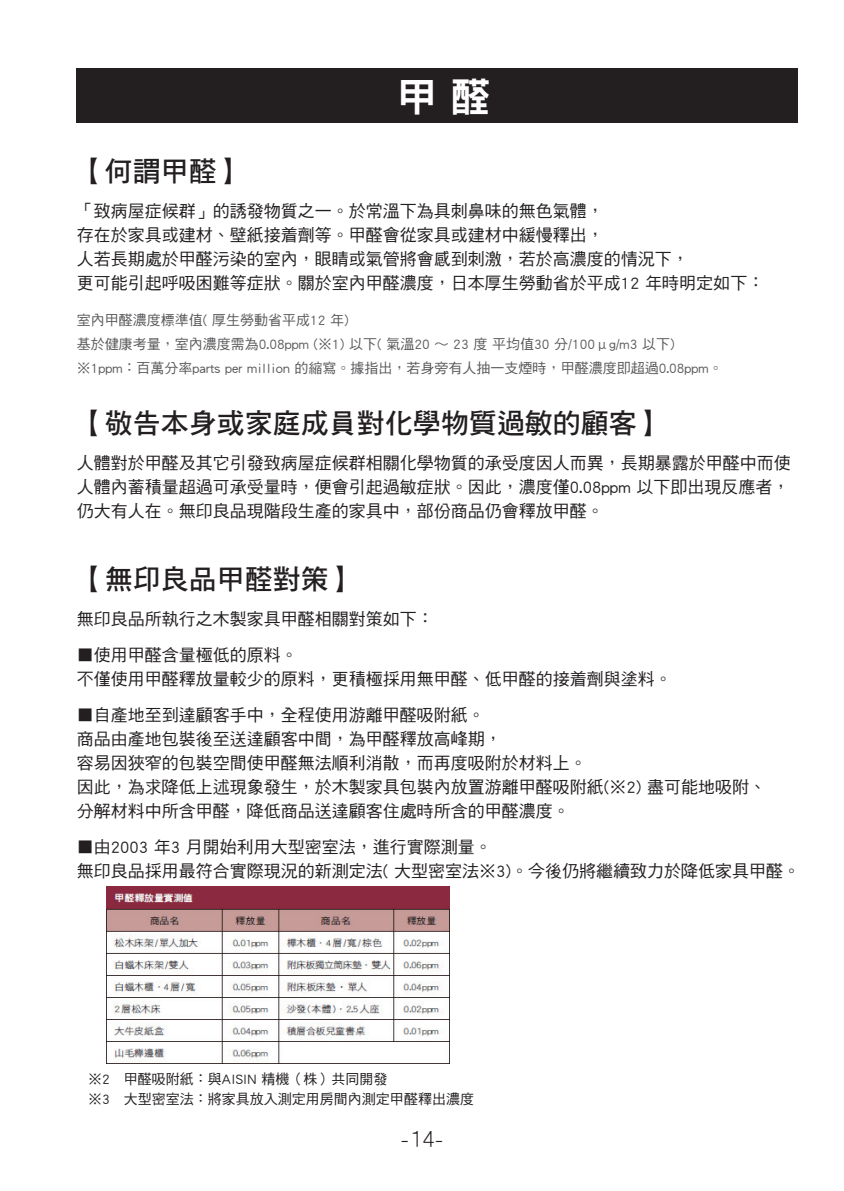
<style>
.page{position:relative;width:844px;height:1191px;background:#fff}
.page>*{position:absolute;margin:0;border:0;box-sizing:border-box;transform-origin:0 0}
.t1{font:40px "DF Hei Std W9";color:#fff}
.t2{font:28px "DF Hei Std W7";color:#231f20}
.t3{font:24px "DF Hei Std W3";color:#231f20}
.t4{font:17px/24px "DF Hei Std W5";color:#231f20}
.t5{font:14px/24px "DF Hei Std W5";color:#57585a}
.t6{font:14px/20px "DF Hei Std W5";color:#231f20}
</style>
<div class="page">
<div style="left:77px;top:68px;width:721px;height:55px;background:#231f20"></div>
<img style="left:106px;top:886px;width:343px;height:177px">
<h1 class="t1" style="left:397px;top:75px;width:95px">甲 醛</h1>
<h2 class="t2" style="left:77px;top:155px;width:169px">【何謂甲醛】</h2>
<p class="t4" style="left:77px;top:198px;width:689px">「致病屋症候群」的誘發物質之一。於常溫下為具刺鼻味的無色氣體，<br>存在於家具或建材、壁紙接着劑等。甲醛會從家具或建材中緩慢釋出，<br>人若長期處於甲醛污染的室內，眼睛或氣管將會感到刺激，若於高濃度的情況下，<br>更可能引起呼吸困難等症狀。關於室內甲醛濃度，日本厚生勞動省於平成12 年時明定如下：</p>
<p class="t5" style="left:77px;top:307px;width:647px">室內甲醛濃度標準值( 厚生勞動省平成12 年)<br>基於健康考量，室內濃度需為0.08ppm (※1) 以下( 氣溫20 ∼ 23 度 平均值30 分/100μg/m3 以下) ※1ppm：百萬分率parts per million 的縮寫。據指出，若身旁有人抽一支煙時，甲醛濃度即超過0.08ppm。</p>
<h2 class="t2" style="left:77px;top:407px;width:590px">【敬告本身或家庭成員對化學物質過敏的顧客】</h2>
<p class="t4" style="left:77px;top:450px;width:716px;text-align:justify">人體對於甲醛及其它引發致病屋症候群相關化學物質的承受度因人而異，長期暴露於甲醛中而使人體內蓄積量超過可承受量時，便會引起過敏症狀。因此，濃度僅0.08ppm 以下即出現反應者，仍大有人在。無印良品現階段生產的家具中，部份商品仍會釋放甲醛。</p>
<h2 class="t2" style="left:77px;top:563px;width:282px">【無印良品甲醛對策】</h2>
<p class="t4" style="left:77px;top:606px;width:359px">無印良品所執行之木製家具甲醛相關對策如下：</p>
<p class="t4" style="left:77px;top:642px;width:597px">■使用甲醛含量極低的原料。<br>不僅使用甲醛釋放量較少的原料，更積極採用無甲醛、低甲醛的接着劑與塗料。</p>
<p class="t4" style="left:77px;top:702px;width:691px">■自產地至到達顧客手中，全程使用游離甲醛吸附紙。<br>商品由產地包裝後至送達顧客中間，為甲醛釋放高峰期，<br>容易因狹窄的包裝空間使甲醛無法順利消散，而再度吸附於材料上。<br>因此，為求降低上述現象發生，於木製家具包裝內放置游離甲醛吸附紙(※2) 盡可能地吸附、分解材料中所含甲醛，降低商品送達顧客住處時所含的甲醛濃度。</p>
<p class="t4" style="left:77px;top:834px;width:725px">■由2003 年3 月開始利用大型密室法，進行實際測量。<br>無印良品採用最符合實際現況的新測定法( 大型密室法※3)。今後仍將繼續致力於降低家具甲醛。</p>
<p class="t6" style="left:88px;top:1069px;width:387px">※2　甲醛吸附紙：與AISIN 精機（株）共同開發<br>※3　大型密室法：將家具放入測定用房間內測定甲醛釋出濃度</p>
<h3 class="t3" style="left:401px;top:1125px;width:44px">-14-</h3>
</div>
